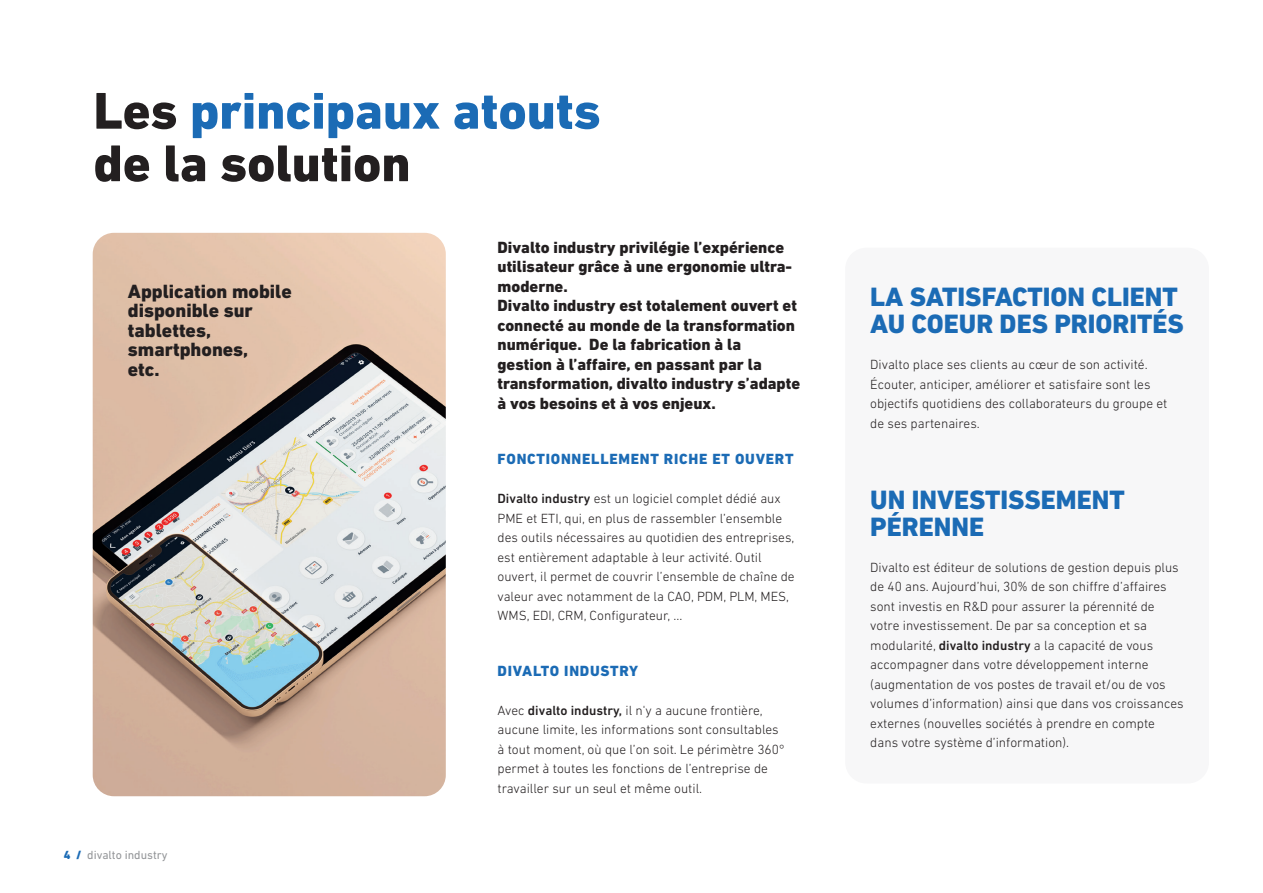
<style>
.page{position:relative;width:1263px;height:893px;background:#fff}
.page>*{position:absolute;margin:0;border:0;box-sizing:border-box;transform-origin:0 0}
.Titre_page_2022{font:800 52.5px "DIN Next LT Pro";color:#1b6bb5}
.Titre_page_2022-2{font:800 52.5px "DIN Next LT Pro";color:#231f20}
.soustitre_MAJ{font:800 27px/27px "DIN Next LT Pro";color:#1b6bb5}
.intro_heavy{font:800 19.5px "DIN Next LT Pro";color:#231f20}
.intro_heavy-2{font:800 16.5px/19.5px "DIN Next LT Pro";color:#231f20}
.soustitre_MAJ-2{font:800 15px "DIN Next LT Pro";letter-spacing:.05em;color:#1b6bb5}
.texte{font:300 13.5px/19.5px "DIN Next LT Pro";color:#231f20}
.t1{font:12px "DIN Next LT Pro";color:#939598}
.s1{color:#231f20}
.s2{font-weight:800;color:#1b6bb5}
.s3{font-weight:500}
</style>
<div class="page">
<div style="left:845px;top:248px;width:364px;height:535px;background:#f7f7f8;border-radius:21px"></div>
<img style="left:93px;top:233px;width:353px;height:563px">
<p class="Titre_page_2022" style="left:94px;top:80px;width:509px"><span class="s1">Les</span> principaux atouts</p>
<p class="Titre_page_2022-2" style="left:94px;top:132px;width:319px">de la solution</p>
<p class="intro_heavy" style="left:128px;top:280px;width:165px">Application mobile</p>
<p class="intro_heavy" style="left:128px;top:299px;width:126px">disponible sur</p>
<p class="intro_heavy" style="left:128px;top:319px;width:85px">tablettes,</p>
<p class="intro_heavy" style="left:128px;top:338px;width:122px">smartphones,</p>
<p class="intro_heavy" style="left:128px;top:358px;width:33px">etc.</p>
<p class="t1" style="left:64px;top:848px;width:105px"><span class="s2">4 /</span> divalto industry</p>
<p class="intro_heavy-2" style="left:497px;top:237px;width:296px">Divalto industry privilégie l’expérience utilisateur grâce à une ergonomie ultra&shy;moderne.</p>
<p class="intro_heavy-2" style="left:497px;top:296px;width:304px">Divalto industry est totalement ouvert et connecté au monde de la transformation numérique. De la fabrication à la<br>gestion à l’affaire, en passant par la transformation, divalto industry s’adapte à vos besoins et à vos enjeux.</p>
<p class="soustitre_MAJ-2" style="left:497px;top:450px;width:298px">FONCTIONNELLEMENT RICHE ET OUVERT</p>
<p class="texte" style="left:497px;top:489px;width:299px"><span class="s3">Divalto industry</span> est un logiciel complet dédié aux PME et ETI, qui, en plus de rassembler l’ensemble des outils nécessaires au quotidien des entreprises, est entièrement adaptable à leur activité. Outil ouvert, il permet de couvrir l’ensemble de chaîne de valeur avec notamment de la CAO, PDM, PLM, MES, WMS, EDI, CRM, Configurateur, ...</p>
<p class="soustitre_MAJ-2" style="left:497px;top:662px;width:142px">DIVALTO INDUSTRY</p>
<p class="texte" style="left:497px;top:700px;width:289px">Avec <span class="s3">divalto industry,</span> il n'y a aucune frontière, aucune limite, les informations sont consultables à tout moment, où que l’on soit. Le périmètre 360° permet à toutes les fonctions de l’entreprise de travailler sur un seul et même outil.</p>
<p class="soustitre_MAJ" style="left:870px;top:283px;width:315px">LA SATISFACTION CLIENT<br>AU COEUR DES PRIORITÉS</p>
<p class="texte" style="left:870px;top:355px;width:299px">Divalto place ses clients au cœur de son activité.<br>Écouter, anticiper, améliorer et satisfaire sont les objectifs quotidiens des collaborateurs du groupe et de ses partenaires.</p>
<p class="soustitre_MAJ" style="left:870px;top:486px;width:256px">UN INVESTISSEMENT<br>PÉRENNE</p>
<p class="texte" style="left:870px;top:557px;width:315px">Divalto est éditeur de solutions de gestion depuis plus de 40 ans. Aujourd’hui, 30% de son chiffre d’affaires sont investis en R&amp;D pour assurer la pérennité de votre investissement. De par sa conception et sa modularité, <span class="s3">divalto industry</span> a la capacité de vous accompagner dans votre développement interne (augmentation de vos postes de travail et/ou de vos volumes d’information) ainsi que dans vos croissances externes (nouvelles sociétés à prendre en compte dans votre système d’information).</p>
</div>
